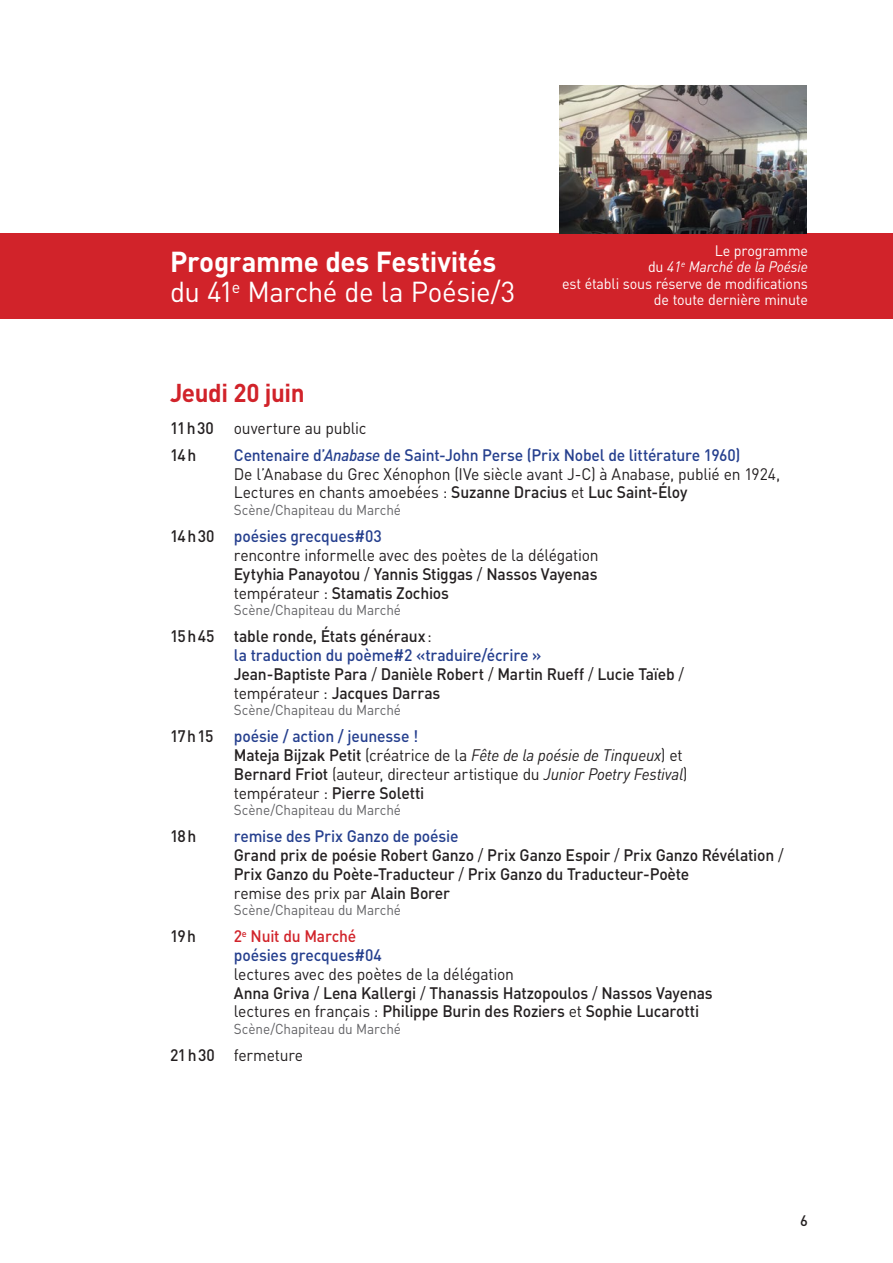
<style>
.page{position:relative;width:893px;height:1263px;background:#fff}
.page>*{position:absolute;margin:0;border:0;box-sizing:border-box;transform-origin:0 0}
.t1{font:28.5px "DIN Pro";letter-spacing:-.02em;color:#fff}
.t2{font:700 28.5px "DIN Pro";letter-spacing:-.01em;color:#fff}
.t3{font:700 25.5px "DIN Pro";letter-spacing:-.02em;color:#d1232a;scale:.95 1}
.t4{font:500 16.5px/18.8px "DIN Pro";letter-spacing:-.015em;color:#231f20;scale:.95 1}
.t5{font:16.5px/18.8px "DIN Pro";letter-spacing:-.015em;color:#231f20;scale:.95 1}
.t6{font:15px/16.5px "DIN Pro";letter-spacing:-.01em;color:#fff;text-align:right;scale:.95 1}
.t7{font:italic 15px "DIN Pro";letter-spacing:-.01em;color:#fff;scale:.95 1}
.t8{font:500 15px "DIN Pro";color:#231f20}
.t9{font:14.25px "DIN Pro";letter-spacing:-.005em;color:#636366;scale:.95 1}
.s1{font-style:normal}
.s2{font-weight:500}
.s3{font-weight:500;color:#253f8e}
.s4{font-weight:500;font-style:italic;color:#253f8e}
.s5{color:#253f8e}
.s6{font-weight:400}
.s7{font-style:italic}
.s8{color:#d1232a}
</style>
<div class="page">
<div style="left:0;top:234px;width:893px;height:85px;background:#d1232a"></div>
<img style="left:559px;top:85px;width:248px;height:149px">
<p class="t2" style="left:170px;top:243px;width:328px">Programme des Festivités</p>
<p class="t1" style="left:170px;top:273px;width:347px">du 41<sup>e</sup> Marché de la Poésie/3</p>
<p class="t6" style="left:715px;top:242px;width:100px">Le programme</p>
<p class="t7" style="left:648px;top:258px;width:170px"><span class="s1">du</span> 41<sup>e</sup> Marché de la Poésie</p>
<p class="t6" style="left:562px;top:275px;width:260px">est établi sous réserve de modifications de toute dernière minute</p>
<p class="t3" style="left:170px;top:376px;width:143px">Jeudi 20 juin</p>
<p class="t5" style="left:170px;top:418px;width:208px"><span class="s2">11h30</span> ouverture au public</p>
<p class="t4" style="left:170px;top:445px;width:29px">14h</p>
<p class="t5" style="left:234px;top:445px;width:577px"><span class="s3">Centenaire d’</span><span class="s4">Anabase</span> <span class="s3">de Saint-John Perse (Prix Nobel de littérature 1960)<br></span>De l’Anabase du Grec Xénophon (IVe siècle avant J-C) à Anabase, publié en 1924,<br>Lectures en chants amoebées : <span class="s2">Suzanne Dracius</span> et <span class="s2">Luc Saint-Éloy</span></p>
<p class="t9" style="left:234px;top:500px;width:178px">Scène/Chapiteau du Marché</p>
<p class="t4" style="left:234px;top:526px;width:386px;text-indent:-64px">14h30 <span class="s5">poésies grecques#03<br></span><span class="s6">rencontre informelle avec des poètes de la délégation </span>Eytyhia Panayotou <span class="s6">/</span> Yannis Stiggas <span class="s6">/</span> Nassos Vayenas <span class="s6">températeur :</span> Stamatis Zochios</p>
<p class="t9" style="left:234px;top:600px;width:178px">Scène/Chapiteau du Marché</p>
<p class="t4" style="left:234px;top:626px;width:475px;text-indent:-64px">15h45 table ronde, États généraux<span class="s6">:<br></span><span class="s5">la traduction du poème#2 «traduire/écrire »<br></span>Jean-Baptiste Para <span class="s6">/</span> Danièle Robert <span class="s6">/</span> Martin Rueff <span class="s6">/</span> Lucie Taïeb <span class="s6">/ températeur :</span> Jacques Darras</p>
<p class="t9" style="left:234px;top:700px;width:178px">Scène/Chapiteau du Marché</p>
<p class="t5" style="left:234px;top:726px;width:479px;text-indent:-64px"><span class="s2">17h15</span> <span class="s3">poésie / action / jeunesse !<br></span><span class="s2">Mateja Bijzak Petit</span> (créatrice de la <span class="s7">Fête de la poésie de Tinqueux</span>) et <span class="s2">Bernard Friot</span> (auteur, directeur artistique du <span class="s7">Junior Poetry Festival</span>) températeur : <span class="s2">Pierre Soletti</span></p>
<p class="t9" style="left:234px;top:800px;width:178px">Scène/Chapiteau du Marché</p>
<p class="t4" style="left:170px;top:826px;width:29px">18h</p>
<p class="t4" style="left:234px;top:826px;width:580px"><span class="s5">remise des Prix Ganzo de poésie<br></span>Grand prix de poésie Robert Ganzo <span class="s6">/</span> Prix Ganzo Espoir <span class="s6">/</span> Prix Ganzo Révélation <span class="s6">/ </span>Prix Ganzo du Poète-Traducteur <span class="s6">/</span> Prix Ganzo du Traducteur-Poète<br><span class="s6">remise des prix par</span> Alain Borer</p>
<p class="t9" style="left:234px;top:900px;width:178px">Scène/Chapiteau du Marché</p>
<p class="t4" style="left:170px;top:926px;width:29px">19h</p>
<p class="t4" style="left:234px;top:926px;width:506px"><span class="s8">2</span><sup>e</sup> <span class="s8">Nuit du Marché<br></span><span class="s5">poésies grecques#04<br></span><span class="s6">lectures avec des poètes de la délégation<br></span>Anna Griva <span class="s6">/</span> Lena Kallergi <span class="s6">/</span> Thanassis Hatzopoulos <span class="s6">/</span> Nassos Vayenas <span class="s6">lectures en français :</span> Philippe Burin des Roziers <span class="s6">et</span> Sophie Lucarotti</p>
<p class="t9" style="left:234px;top:1019px;width:178px">Scène/Chapiteau du Marché</p>
<p class="t5" style="left:170px;top:1045px;width:142px"><span class="s2">21h30</span> fermeture</p>
<p class="t8" style="left:800px;top:1210px;width:9px">6</p>
</div>
